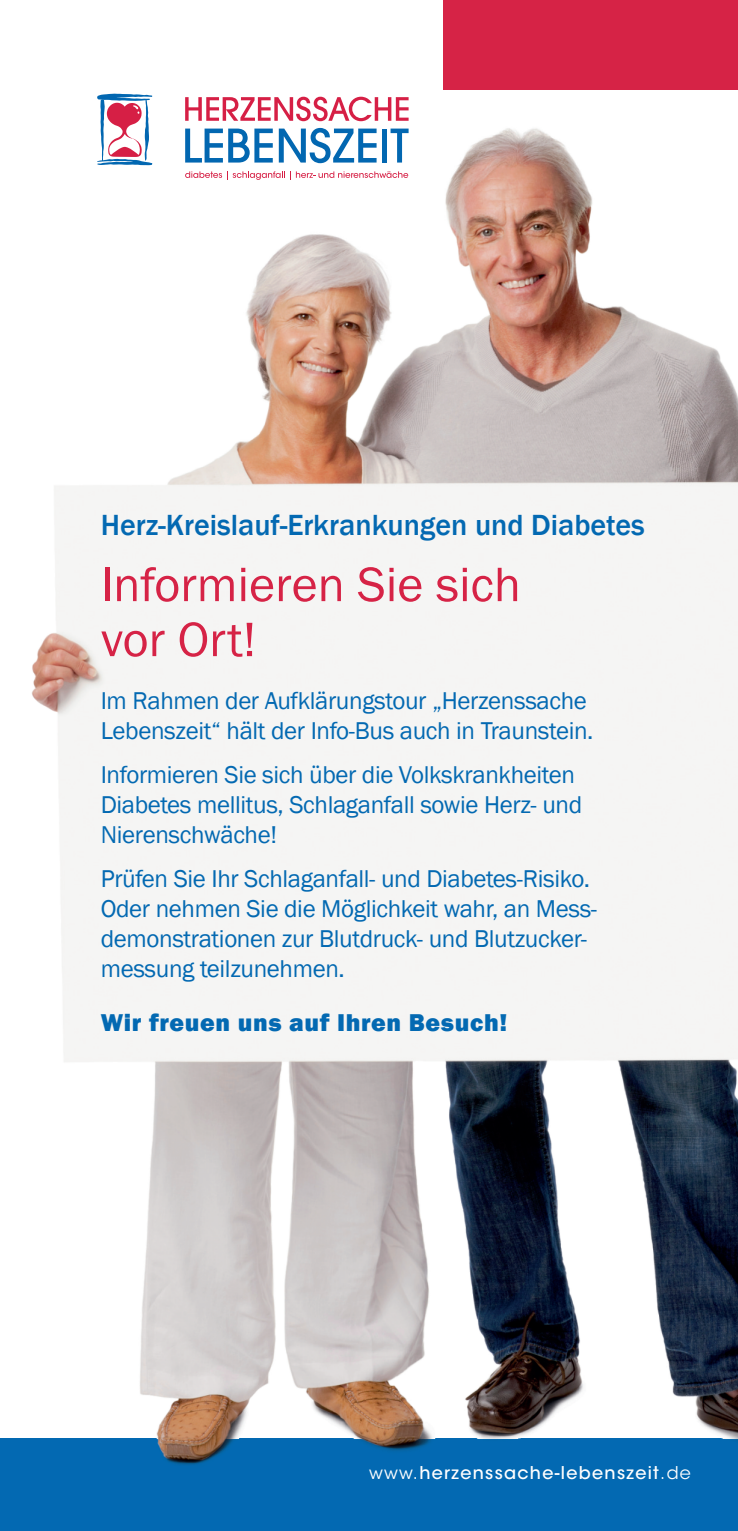
<style>
.page{position:relative;width:738px;height:1531px;background:#fff}
.page>*{position:absolute;margin:0;border:0;box-sizing:border-box;transform-origin:0 0}
.t1{font:50px/55px "Franklin Gothic";color:#d62346}
.t2{font:500 30px "Franklin Gothic";color:#0369b2}
.t3{font:25px/30px "Franklin Gothic";letter-spacing:-.015em;color:#0369b2}
.t4{font:800 25px "Franklin Gothic";letter-spacing:.025em;color:#0369b2}
.t5{font:500 17.5px "ITC Avant Garde Std";letter-spacing:.075em;color:#fff}
.s1{font-weight:400}
</style>
<div class="page">
<div style="left:0;top:1439px;width:737px;height:92px;background:#0369b2"></div>
<img style="left:31px;top:127px;width:706px;height:1338px">
<div style="left:443px;top:0;width:294px;height:89px;background:#d62346"></div>
<svg style="left:185px;top:97px;width:223px;height:24px"></svg>
<svg style="left:185px;top:129px;width:87px;height:34px"></svg>
<svg style="left:278px;top:128px;width:98px;height:35px"></svg>
<div style="left:381px;top:129px;width:5px;height:34px;background:#0267b1"></div>
<svg style="left:390px;top:129px;width:18px;height:34px"></svg>
<svg style="left:97px;top:94px;width:55px;height:71px"></svg>
<svg style="left:185px;top:171px;width:105px;height:9px"></svg>
<svg style="left:296px;top:171px;width:112px;height:7px"></svg>
<p class="t2" style="left:101px;top:514px;width:545px">Herz-Kreislauf-Erkrankungen und Diabetes</p>
<h1 class="t1" style="left:101px;top:561px;width:421px">Informieren Sie sich vor Ort!</h1>
<p class="t3" style="left:101px;top:687px;width:494px">Im Rahmen der Aufklärungstour „Herzenssache<br>Lebenszeit“ hält der Info-Bus auch in Traunstein.</p>
<p class="t3" style="left:101px;top:761px;width:482px">Informieren Sie sich über die Volkskrankheiten<br>Diabetes mellitus, Schlaganfall sowie Herz- und<br>Nierenschwäche!</p>
<p class="t3" style="left:101px;top:865px;width:497px">Prüfen Sie Ihr Schlaganfall- und Diabetes-Risiko.<br>Oder nehmen Sie die Möglichkeit wahr, an Mess&shy;demonstrationen zur Blutdruck- und Blutzucker&shy;messung teilzunehmen.</p>
<p class="t4" style="left:101px;top:1013px;width:408px">Wir freuen uns auf Ihren Besuch!</p>
<p class="t5" style="left:369px;top:1466px;width:323px"><span class="s1">www.</span>herzenssache-lebenszeit<span class="s1">.de</span></p>
</div>
